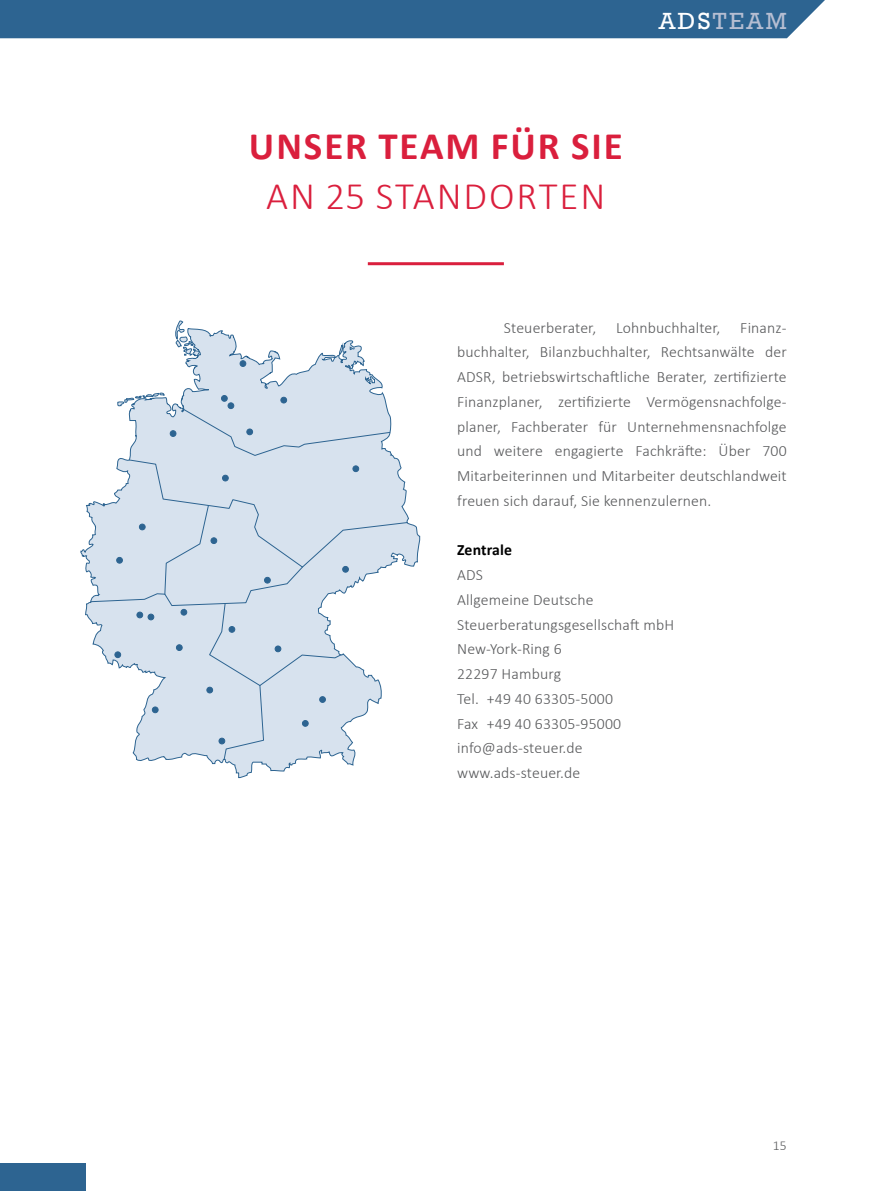
<style>
.page{position:relative;width:893px;height:1191px;background:#fff}
.page>*{position:absolute;margin:0;border:0;box-sizing:border-box;transform-origin:0 0}
.t1{font:700 39px "Calibri";letter-spacing:.05em;color:#da1f3d}
.t2{font:300 39px "Calibri";color:#da1f3d}
.t3{font:24px "Rockwell";color:#fff}
.t4{font:24px "Rockwell";color:#b6bed2}
.t5{font:300 15.75px/24.8px "Calibri";letter-spacing:.01em;color:#58595b;text-align:justify}
.t6{font:700 15.75px "Calibri";color:#000}
.t7{font:300 13.5px "Calibri";color:#58595b}
.s1{color:#b6bed2}
</style>
<div class="page">
<div style="left:0;top:0;width:825px;height:38px;background:#2d6491"></div>
<div style="left:0;top:1164px;width:85px;height:27px;background:#2d6491"></div>
<svg style="left:80px;top:329px;width:341px;height:449px"></svg>
<svg style="left:338px;top:342px;width:24px;height:26px"></svg>
<svg style="left:274px;top:351px;width:4px;height:3px"></svg>
<svg style="left:174px;top:320px;width:26px;height:49px"></svg>
<svg style="left:90px;top:392px;width:318px;height:368px"></svg>
<svg style="left:233px;top:351px;width:18px;height:15px"></svg>
<div style="left:240px;top:360px;width:6px;height:7px;border:1px solid #2d6491;border-radius:50%"></div>
<hr style="left:368px;top:262px;width:136px;height:3px;background:#da1f3d">
<h2 class="t3" style="left:659px;top:7px;width:72px">ADS<span class="s1">TEA</span></h2>
<h2 class="t4" style="left:766px;top:7px;width:22px">M</h2>
<h1 class="t1" style="left:249px;top:121px;width:375px">UNSER TEAM FÜR SIE</h1>
<h1 class="t2" style="left:266px;top:172px;width:153px">an 25 Standorten</h1>
<p class="t5" style="left:504px;top:315px;width:94px">Steuerberater,</p>
<p class="t5" style="left:616px;top:315px;width:106px">Lohnbuchhalter,</p>
<p class="t5" style="left:457px;top:315px;width:331px;text-indent:283px">Finanz&shy;buchhalter, Bilanzbuchhalter, Rechtsanwälte der ADSR, betriebswirtschaftliche Berater, zertifizierte Finanzplaner, zertifizierte Vermögensnachfolge&shy;planer, Fachberater für Unternehmensnachfolge und weitere engagierte Fachkräfte: Ü ber 700<br>Mitarbeiterinnen und Mitarbeiter deutschlandweit freuen sich darauf, Sie kennenzulernen.</p>
<p class="t6" style="left:457px;top:540px;width:56px">ZENTRALE</p>
<p class="t5" style="left:457px;top:562px;width:218px;text-align:left">ADS<br>Allgemeine Deutsche<br>Steuerberatungsgesellschaft mbH<br>New-York-Ring 6<br>22297 Hamburg<br>Tel. +49 40 63305-5000<br>Fax +49 40 63305-95000 info@ads-steuer.de www.ads-steuer.de</p>
<p class="t7" style="left:773px;top:1136px;width:15px">15</p>
</div>
